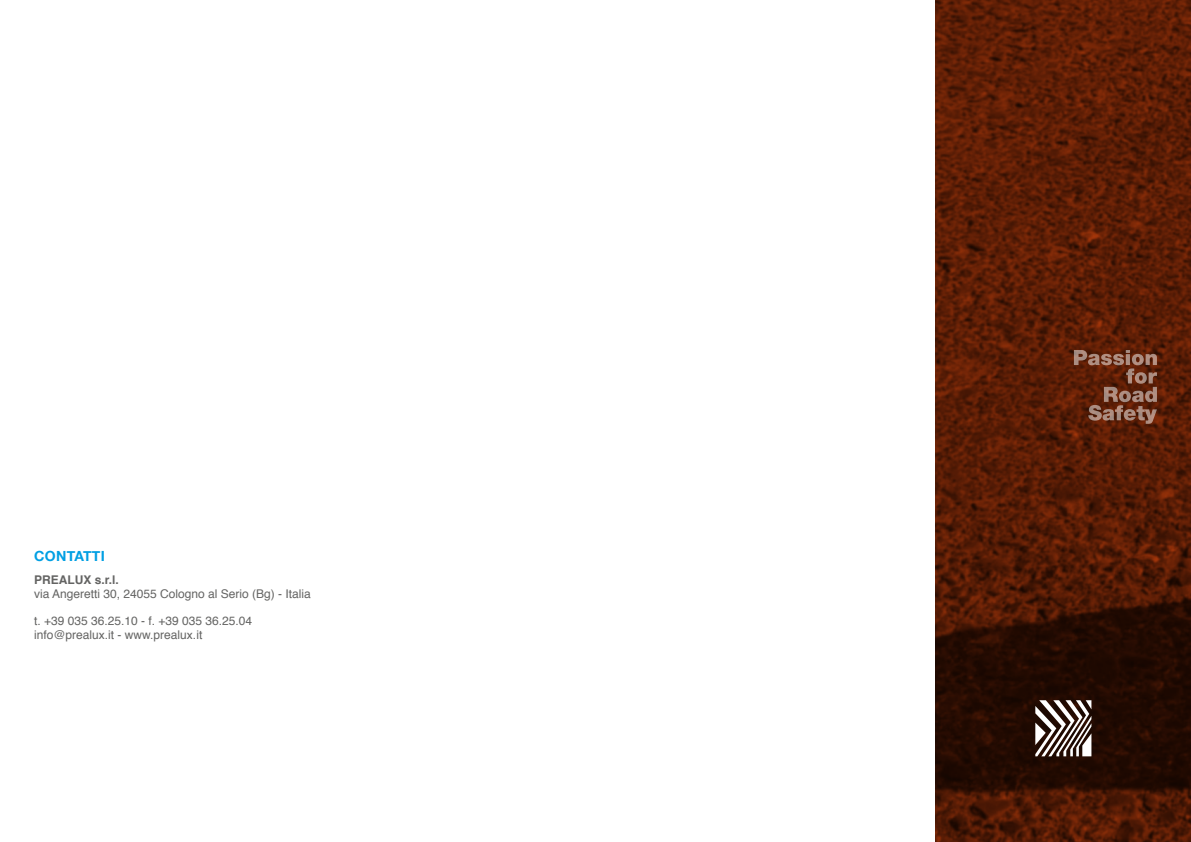
<style>
.page{position:relative;width:1191px;height:842px;background:#fff}
.page>*{position:absolute;margin:0;border:0;box-sizing:border-box;transform-origin:0 0}
.t1{font:700 14px "Helvetica Neue";letter-spacing:.025em;color:#009fe3}
.t2{font:12px/14.4px "Helvetica";color:#646463}
.t3{font:700 12px "Helvetica";color:#646463}
</style>
<div class="page">
<svg style="left:935px;top:0;width:256px;height:842px;background:#4e1904"></svg>
<svg style="left:1074px;top:350px;width:83px;height:74px;background:#74402c"></svg>
<svg style="left:1035px;top:700px;width:56px;height:56px"></svg>
<p class="t1" style="left:34px;top:545px;width:72px">CONTATTI</p>
<p class="t3" style="left:34px;top:570px;width:86px">PREALUX s.r.l.</p>
<p class="t2" style="left:34px;top:587px;width:278px">via Angeretti 30, 24055 Cologno al Serio (Bg) - Italia</p>
<p class="t2" style="left:34px;top:614px;width:220px">t. +39 035 36.25.10 - f. +39 035 36.25.04 info@prealux.it - www.prealux.it</p>
</div>
